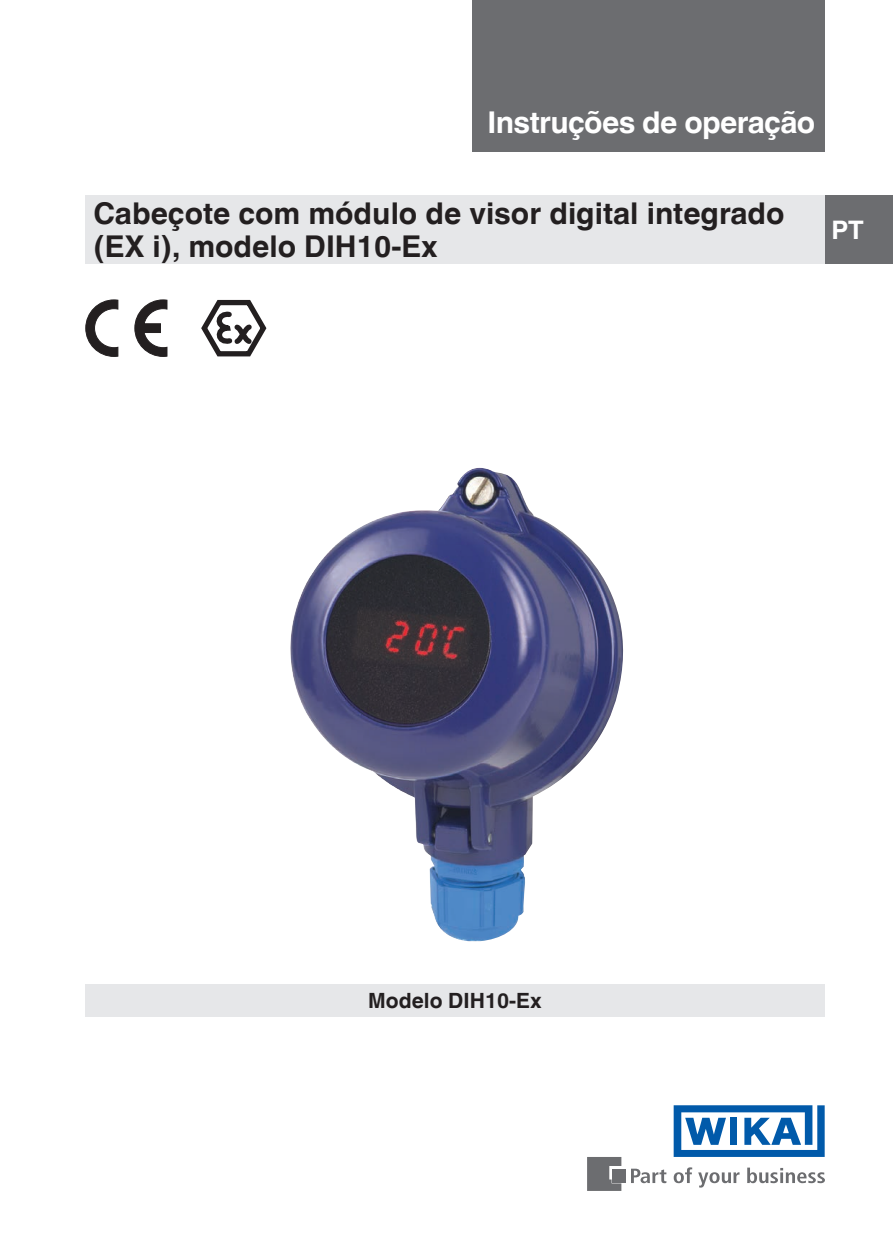
<style>
.page{position:relative;width:893px;height:1259px;background:#fff}
.page>*{position:absolute;margin:0;border:0;box-sizing:border-box;transform-origin:0 0}
.t1{font:700 30px/33px "Helvetica World";color:#231f20}
.t2{font:700 30px "Helvetica World";letter-spacing:-.02em;color:#fff}
.t3{font:700 25.5px "Helvetica World";color:#fff}
.t4{font:700 21px "Helvetica World";color:#231f20}
</style>
<div class="page">
<div style="left:85px;top:196px;width:740px;height:68px;background:#e6e7e9"></div>
<div style="left:825px;top:196px;width:68px;height:68px;background:#6c6d70"></div>
<div style="left:473px;top:0;width:352px;height:152px;background:#6c6d70"></div>
<svg style="left:631px;top:1168px;width:35px;height:15px"></svg>
<svg style="left:674px;top:1167px;width:18px;height:16px"></svg>
<svg style="left:698px;top:1172px;width:41px;height:15px"></svg>
<svg style="left:747px;top:1167px;width:78px;height:16px"></svg>
<div style="left:613px;top:1169px;width:13px;height:13px;background:#6c6d70"></div>
<svg style="left:587px;top:1157px;width:34px;height:34px"></svg>
<svg style="left:674px;top:1105px;width:151px;height:52px"></svg>
<svg style="left:201px;top:299px;width:66px;height:58px"></svg>
<img style="left:290px;top:468px;width:334px;height:473px">
<div style="left:85px;top:984px;width:740px;height:32px;background:#e6e7e9"></div>
<svg style="left:86px;top:300px;width:32px;height:56px"></svg>
<svg style="left:135px;top:300px;width:32px;height:56px"></svg>
<p class="t2" style="left:488px;top:105px;width:329px">Instruções de operação</p>
<p class="t1" style="left:94px;top:197px;width:693px">Cabeçote com módulo de visor digital integrado (EX i), modelo DIH10-Ex</p>
<p class="t3" style="left:831px;top:215px;width:34px">PT</p>
<p class="t4" style="left:368px;top:988px;width:175px">Modelo DIH10-Ex</p>
</div>
